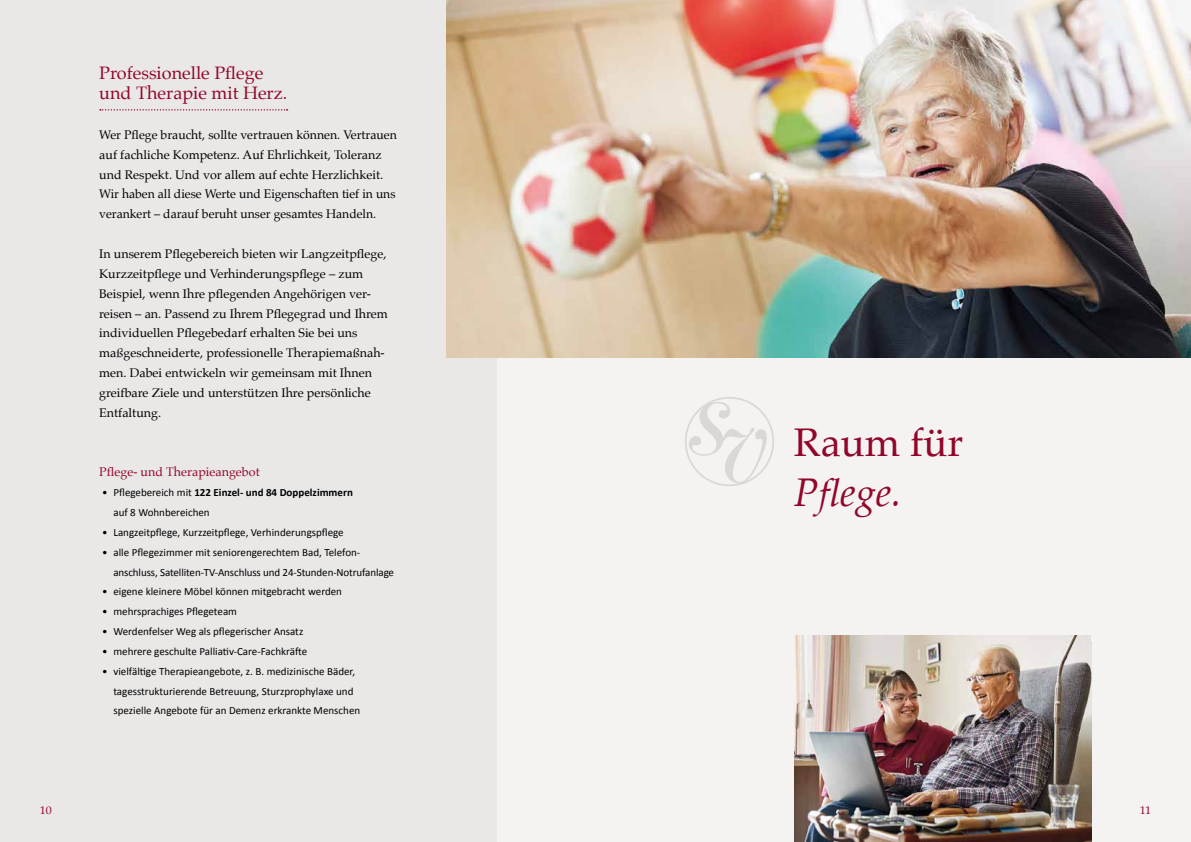
<style>
.page{position:relative;width:1191px;height:842px;background:#f4f3f2}
.page>*{position:absolute;margin:0;border:0;box-sizing:border-box;transform-origin:0 0}
.t1{font:40px "Palatino";color:#92062a}
.t2{font:italic 40px "Palatino";color:#92062a}
.t3{font:18px/19.8px "Palatino";color:#92062a}
.t4{font:12.5px/19.8px "Palatino";color:#000}
.t5{font:12.5px "Palatino";color:#92062a}
.t6{font:11px/19.8px "Calibri";color:#000}
.t7{font:11px "Palatino";color:#92062a;scale:1.09 1}
.s1{font-weight:700}
</style>
<div class="page">
<div style="left:0;top:0;width:496px;height:842px;background:#eae8e7"></div>
<img style="left:446px;top:0;width:745px;height:357px">
<svg style="left:100px;top:109px;width:187px;height:2px"></svg>
<svg style="left:685px;top:397px;width:89px;height:89px"></svg>
<img style="left:794px;top:635px;width:297px;height:207px">
<h2 class="t3" style="left:99px;top:63px;width:189px">Professionelle Pflege und Therapie mit Herz.</h2>
<p class="t4" style="left:99px;top:125px;width:299px">Wer Pflege braucht, sollte vertrauen können. Vertrauen auf fachliche Kompetenz. Auf Ehrlichkeit, Toleranz und Respekt. Und vor allem auf echte Herzlichkeit.<br>Wir haben all diese Werte und Eigenschaften tief in uns verankert – darauf beruht unser gesamtes Handeln.</p>
<p class="t4" style="left:99px;top:244px;width:290px">In unserem Pflegebereich bieten wir Langzeitpflege, Kurzzeitpflege und Verhinderungspflege – zum Beispiel, wenn Ihre pflegenden Angehörigen ver&shy;reisen – an. Passend zu Ihrem Pflegegrad und Ihrem individuellen Pflegebedarf erhalten Sie bei uns maßgeschneiderte, professionelle Therapiemaßnah&shy;men. Dabei entwickeln wir gemeinsam mit Ihnen greifbare Ziele und unterstützen Ihre persönliche Entfaltung.</p>
<p class="t5" style="left:99px;top:462px;width:162px">Pflege- und Therapieangebot</p>
<p class="t6" style="left:113px;top:483px;width:241px;text-indent:-11px">• Pflegebereich mit <span class="s1">122 Einzel- und 84 Doppelzimmern </span>auf 8 Wohnbereichen</p>
<p class="t6" style="left:102px;top:522px;width:243px">• Langzeitpflege, Kurzzeitpflege, Verhinderungspflege</p>
<p class="t6" style="left:113px;top:542px;width:282px;text-indent:-11px">• alle Pflegezimmer mit seniorengerechtem Bad, Telefon&shy;anschluss, Satelliten-TV-Anschluss und 24-Stunden-Notrufanlage</p>
<p class="t6" style="left:102px;top:582px;width:241px">• eigene kleinere Möbel können mitgebracht werden</p>
<p class="t6" style="left:102px;top:602px;width:136px">• mehrsprachiges Pflegeteam</p>
<p class="t6" style="left:102px;top:621px;width:203px">• Werdenfelser Weg als pflegerischer Ansatz</p>
<p class="t6" style="left:102px;top:641px;width:207px">• mehrere geschulte Palliativ-Care-Fachkräfte</p>
<p class="t6" style="left:113px;top:661px;width:248px;text-indent:-11px">• vielfältige Therapieangebote, z. B. medizinische Bäder, tagesstrukturierende Betreuung, Sturzprophylaxe und spezielle Angebote für an Demenz erkrankte Menschen</p>
<h1 class="t1" style="left:794px;top:409px;width:171px">Raum für</h1>
<h1 class="t2" style="left:794px;top:459px;width:109px">Pflege.</h1>
<p class="t7" style="left:40px;top:801px;width:13px">10</p>
<p class="t7" style="left:1139px;top:801px;width:12px">11</p>
</div>
